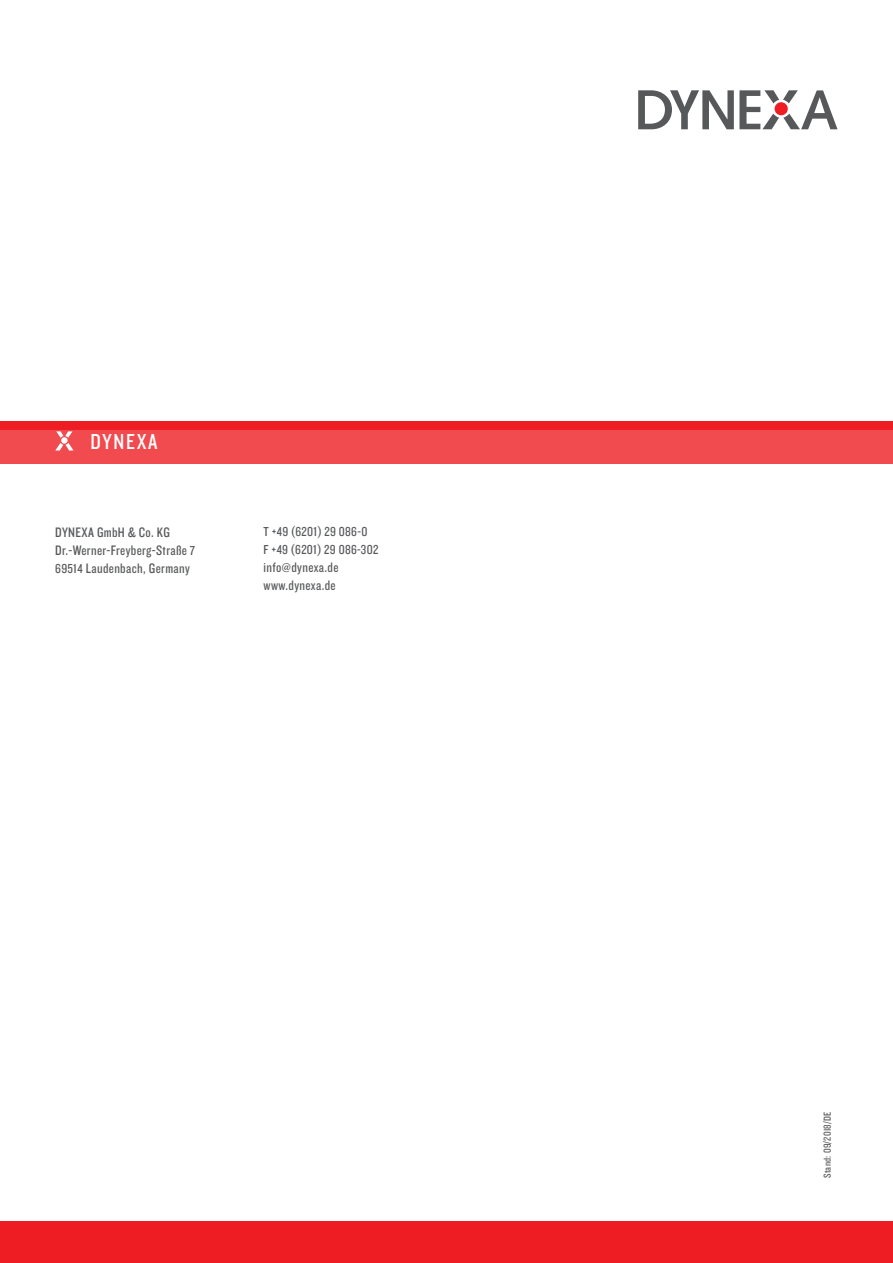
<style>
.page{position:relative;width:893px;height:1263px;background:#fff}
.page>*{position:absolute;margin:0;border:0;box-sizing:border-box;transform-origin:0 0}
.t1{font:22.5px "Knockout 29 Junior Ltweight";letter-spacing:.08em;color:#fff}
.t2{font:14.25px/18px "Knockout 29 Junior Ltweight";letter-spacing:.025em;color:#57585a}
.t3{font:13.5px/18px "Knockout 29 Junior Ltweight";letter-spacing:.025em;color:#57585a}
.t4{font:10.5px "Knockout 29 Junior Ltweight";letter-spacing:.025em;color:#57585a}
.s1{font-size:13.5px}
</style>
<div class="page">
<div style="left:0;top:421px;width:893px;height:9px;background:#ee1d23"></div>
<div style="left:0;top:430px;width:893px;height:34px;background:#f14a4f"></div>
<div style="left:0;top:1222px;width:893px;height:41px;background:#ee1d23"></div>
<svg style="left:55px;top:431px;width:18px;height:19px"></svg>
<svg style="left:638px;top:90px;width:199px;height:39px"></svg>
<h1 class="t1" style="left:90px;top:427px;width:69px">DYNEXA</h1>
<p class="t2" style="left:55px;top:522px;width:141px">DYNEXA GmbH &amp; Co. KG<br>Dr.-Werner-Freyberg-Straße <span class="s1">7<br>69514</span> Laudenbach, Germany</p>
<p class="t3" style="left:264px;top:522px;width:116px">T +49 (6201) 29 086-0<br>F +49 (6201) 29 086-302</p>
<p class="t2" style="left:264px;top:558px;width:76px">info@dynexa.de www.dynexa.de</p>
<p class="t4" style="left:821px;top:1178px;width:68px;rotate:-90deg">Stand: 09/2018/DE</p>
</div>
